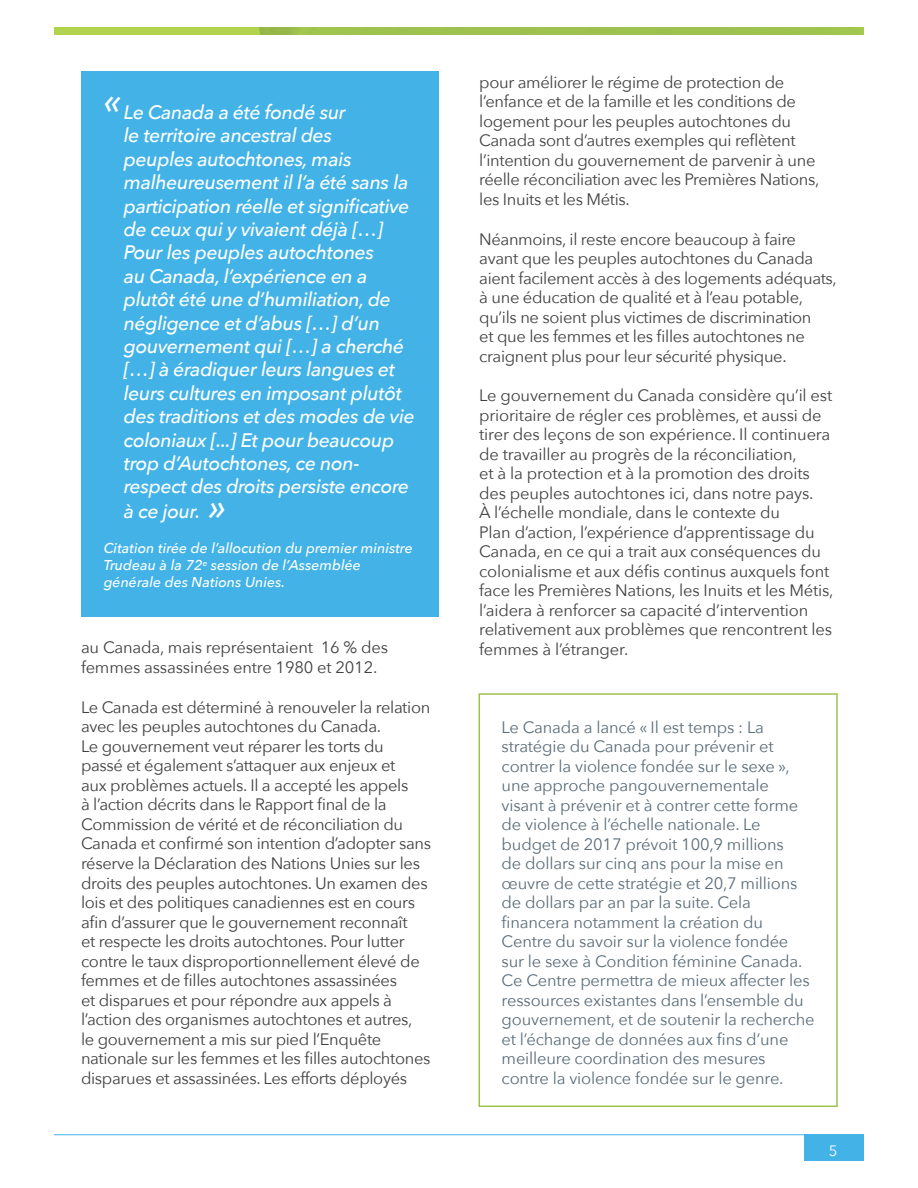
<style>
.page{position:relative;width:918px;height:1188px;background:#fff}
.page>*{position:absolute;margin:0;border:0;box-sizing:border-box;transform-origin:0 0}
.t1{font:italic 500 19.5px/23.4px "Avenir Next";letter-spacing:-.02em;color:#fff}
.t2{font:16.5px/19.5px "Avenir Next";letter-spacing:-.02em;color:#414042}
.t3{font:16.5px/19.5px "Avenir Next";letter-spacing:-.01em;color:#5b6d79}
.t4{font:15px "Avenir Next";color:#fff}
.t5{font:italic 500 14.25px/17.1px "Avenir Next";color:#fff}
.s1{font-size:35.25px}
</style>
<div class="page">
<img style="left:54px;top:27px;width:810px;height:8px">
<div style="left:805px;top:1134px;width:59px;height:27px;background:#43b3e7"></div>
<hr style="left:54px;top:1134px;width:755px;height:1px;background:#43b3e7">
<div style="left:478px;top:693px;width:360px;height:414px;border:2px solid #9ec24f"></div>
<div style="left:81px;top:71px;width:358px;height:546px;background:#43b3e7"></div>
<p class="t1" style="left:124px;top:100px;width:292px;text-indent:-20px"><sup>«</sup>Le Canada a été fondé sur<br>le territoire ancestral des<br>peuples autochtones, mais malheureusement il l’a été sans la participation réelle et significative de ceux qui y vivaient déjà […]<br>Pour les peuples autochtones<br>au Canada, l’expérience en a plutôt été une d’humiliation, de négligence et d’abus […] d’un gouvernement qui […] a cherché […] à éradiquer leurs langues et leurs cultures en imposant plutôt des traditions et des modes de vie coloniaux [...] Et pour beaucoup trop d’Autochtones, ce non&shy;respect des droits persiste encore à ce jour. <span class="s1">»</span></p>
<p class="t5" style="left:104px;top:539px;width:311px">Citation tirée de l’allocution du premier ministre<br>Trudeau à la 72<sup>e</sup> session de l’Assemblée générale des Nations Unies.</p>
<p class="t2" style="left:81px;top:637px;width:309px">au Canada, mais représentaient 16 % des femmes assassinées entre 1980 et 2012.</p>
<p class="t2" style="left:81px;top:697px;width:352px">Le Canada est déterminé à renouveler la relation avec les peuples autochtones du Canada.<br>Le gouvernement veut réparer les torts du<br>passé et également s’attaquer aux enjeux et<br>aux problèmes actuels. Il a accepté les appels<br>à l’action décrits dans le Rapport final de la Commission de vérité et de réconciliation du Canada et confirmé son intention d’adopter sans réserve la Déclaration des Nations Unies sur les droits des peuples autochtones. Un examen des lois et des politiques canadiennes est en cours afin d’assurer que le gouvernement reconnaît<br>et respecte les droits autochtones. Pour lutter contre le taux disproportionnellement élevé de femmes et de filles autochtones assassinées<br>et disparues et pour répondre aux appels à l’action des organismes autochtones et autres,<br>le gouvernement a mis sur pied l’Enquête nationale sur les femmes et les filles autochtones disparues et assassinées. Les efforts déployés</p>
<p class="t2" style="left:479px;top:72px;width:342px">pour améliorer le régime de protection de l’enfance et de la famille et les conditions de logement pour les peuples autochtones du Canada sont d’autres exemples qui reflètent l’intention du gouvernement de parvenir à une réelle réconciliation avec les Premières Nations, les Inuits et les Métis.</p>
<p class="t2" style="left:479px;top:228px;width:359px">Néanmoins, il reste encore beaucoup à faire avant que les peuples autochtones du Canada aient facilement accès à des logements adéquats, à une éducation de qualité et à l’eau potable, qu’ils ne soient plus victimes de discrimination<br>et que les femmes et les filles autochtones ne craignent plus pour leur sécurité physique.</p>
<p class="t2" style="left:479px;top:385px;width:356px">Le gouvernement du Canada considère qu’il est prioritaire de régler ces problèmes, et aussi de tirer des leçons de son expérience. Il continuera de travailler au progrès de la réconciliation,<br>et à la protection et à la promotion des droits des peuples autochtones ici, dans notre pays.<br>À l’échelle mondiale, dans le contexte du<br>Plan d’action, l’expérience d’apprentissage du Canada, en ce qui a trait aux conséquences du colonialisme et aux défis continus auxquels font face les Premières Nations, les Inuits et les Métis, l’aidera à renforcer sa capacité d’intervention relativement aux problèmes que rencontrent les femmes à l’étranger.</p>
<p class="t3" style="left:502px;top:717px;width:315px">Le Canada a lancé « Il est temps : La stratégie du Canada pour prévenir et contrer la violence fondée sur le sexe », une approche pangouvernementale visant à prévenir et à contrer cette forme de violence à l’échelle nationale. Le budget de 2017 prévoit 100,9 millions<br>de dollars sur cinq ans pour la mise en œuvre de cette stratégie et 20,7 millions de dollars par an par la suite. Cela financera notamment la création du Centre du savoir sur la violence fondée sur le sexe à Condition féminine Canada.<br>Ce Centre permettra de mieux affecter les ressources existantes dans l’ensemble du gouvernement, et de soutenir la recherche et l’échange de données aux fins d’une meilleure coordination des mesures contre la violence fondée sur le genre.</p>
<p class="t4" style="left:829px;top:1138px;width:10px">5</p>
</div>
